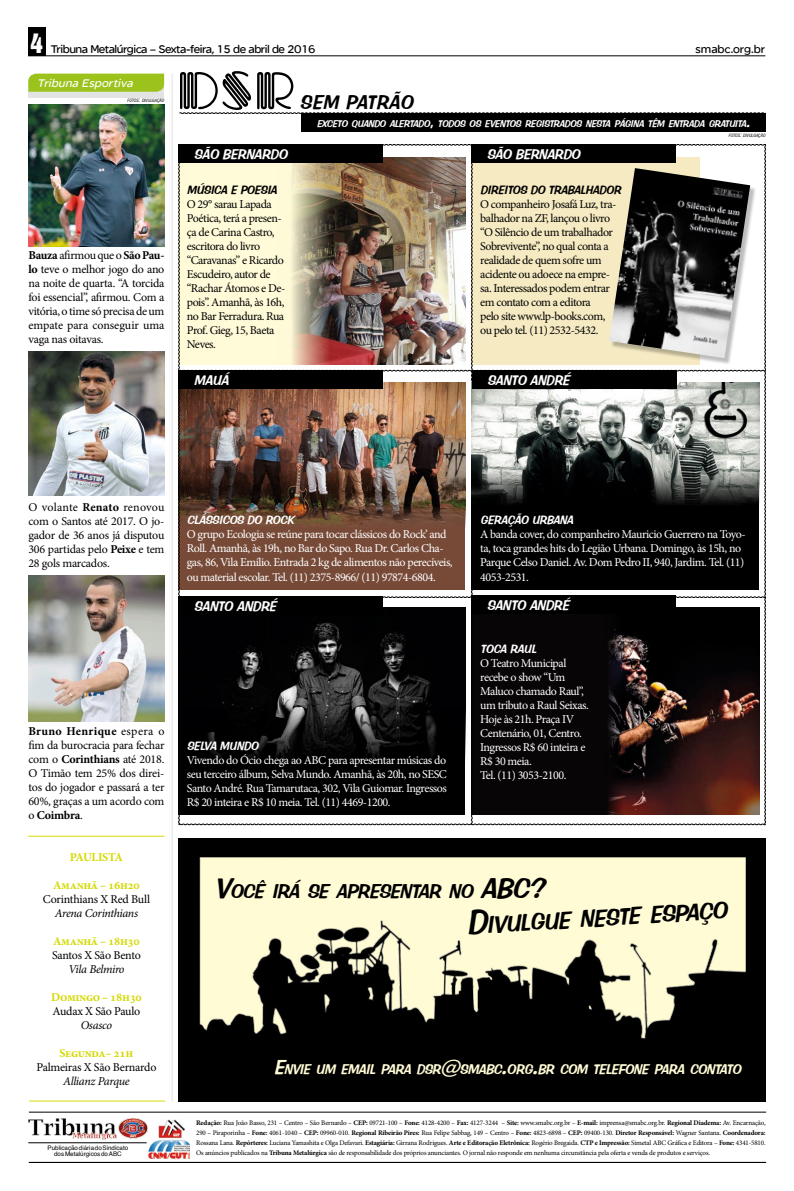
<style>
.page{position:relative;width:794px;height:1191px;background:#fff}
.page>*{position:absolute;margin:0;border:0;box-sizing:border-box;transform-origin:0 0}
.t1{font:55px "Piccadilly D";color:#000}
.t2{font:italic 23.8px "Impress BT";color:#000}
.t3{font:italic 19.9px "Impress BT";color:#000}
.t4{font:italic 19.8px "Impress BT";color:#000}
.t5{font:italic 14px "Impress BT";color:#fffbd5}
.t6{font:italic 14px "Impress BT";letter-spacing:.07em;color:#fff}
.t7{font:italic 14px "Impress BT";color:#fff}
.t8{font:12px/14px "Minion Pro";letter-spacing:-.04em;color:#000;text-align:justify}
.t9{font:12px/14px "Minion Pro";letter-spacing:-.04em;color:#fff}
.t10{font:700 12px "Minion Pro";letter-spacing:-.03em;color:#d5d900}
.t11{font:12px "Minion Pro";letter-spacing:-.02em;color:#000}
.t12{font:12px "SE Optimist Semi";letter-spacing:-.04em;color:#000}
.t13{font:italic 12px "Minion Pro";letter-spacing:-.03em;color:#000}
.t14{font:italic 12px "Impress BT";letter-spacing:.05em;color:#fff}
.t15{font:italic 12px "Impress BT";letter-spacing:.075em;color:#000}
.t16{font:12px "Minion Pro";letter-spacing:-.015em;color:#000}
.t17{font:italic 12px "SE Optimist Semi";color:#fff}
.t18{font:12px "SE Optimist Semi";color:#000}
.t19{font:italic 9.8px "Impress BT";color:#fff}
.t20{font:7px/10px "Minion Pro";letter-spacing:-.02em;color:#000;text-align:justify}
.t21{font:6.2px/6.2px "Helvetica";color:#000;text-align:center}
.t22{font:italic condensed 4.4px "Swiss 721 BT";color:#000}
.s1{font-family:"Helvetica Inserat";font-size:25px;color:#fff}
.s2{font-size:6.2px}
.s3{font-size:14px}
.s4{font-weight:700}
.s5{font-size:28.4px}
.s6{font-size:34px}
.s7{font-size:20px}
</style>
<div class="page">
<img style="left:28px;top:1118px;width:120px;height:22px">
<hr style="left:29px;top:1112px;width:737px;height:1px;background:#000">
<img style="left:149px;top:1139px;width:41px;height:19px">
<img style="left:158px;top:1126px;width:1px;height:12px">
<img style="left:159px;top:1119px;width:25px;height:19px">
<hr style="left:29px;top:1162px;width:737px;height:1px;background:#000">
<hr style="left:28px;top:1142px;width:119px;height:1px;background:#000">
<div style="left:28px;top:27px;width:17px;height:29px;background:#000"></div>
<hr style="left:28px;top:55px;width:737px;height:1px;background:#000">
<div style="left:28px;top:79px;width:136px;height:18px;background:#e3e3e3"></div>
<svg style="left:28px;top:74px;width:136px;height:18px"></svg>
<img style="left:28px;top:104px;width:136px;height:142px">
<img style="left:28px;top:351px;width:136px;height:145px">
<img style="left:28px;top:576px;width:136px;height:145px">
<hr style="left:28px;top:835px;width:136px;height:1px;background:#d5d900">
<hr style="left:29px;top:1100px;width:136px;height:1px;background:#d5d900">
<hr style="left:172px;top:74px;width:1px;height:1027px;background:#e3e3e3">
<div style="left:301px;top:113px;width:464px;height:18px;background:#000"></div>
<svg style="left:179px;top:112px;width:587px;height:2px"></svg>
<img style="left:179px;top:838px;width:586px;height:263px">
<img style="left:178px;top:144px;width:588px;height:681px">
<img style="left:472px;top:383px;width:287px;height:144px">
<div style="left:472px;top:370px;width:204px;height:18px;background:#000"></div>
<p class="t12" style="left:30px;top:42px;width:287px"><span class="s1">4</span> Tribuna Metalúrgica – Sexta-feira, 15 de abril de 2016</p>
<p class="t18" style="left:695px;top:42px;width:71px">smabc.org.br</p>
<p class="t17" style="left:37px;top:77px;width:100px">Tribuna Esportiva</p>
<p class="t22" style="left:128px;top:98px;width:38px">FOTOS<span class="s2">:</span> DIVULGAÇÃO</p>
<h1 class="t1" style="left:177px;top:62px;width:118px">DSR</h1>
<h3 class="t4" style="left:300px;top:90px;width:112px">SE M PATRÃO</h3>
<p class="t19" style="left:317px;top:118px;width:54px">EXCETO QUANDO</p>
<p class="t19" style="left:389px;top:118px;width:60px">ALERTADO <span class="s3">,</span>TODOS</p>
<p class="t19" style="left:469px;top:118px;width:92px">OS EVENTOS REGISTRADOS</p>
<p class="t19" style="left:585px;top:118px;width:104px">NESTA PÁGINA TÊM ENTRADA</p>
<p class="t19" style="left:708px;top:118px;width:47px">GRATUITA<span class="s3">.</span></p>
<p class="t8" style="left:28px;top:248px;width:137px"><span class="s4">Bauza</span> afirmou que o <span class="s4">São Pau&shy;lo</span> teve o melhor jogo do ano na noite de quarta. “A torcida foi essencial”, afirmou. Com a vitória, o time só precisa de um empate para conseguir uma vaga nas oitavas.</p>
<p class="t7" style="left:194px;top:145px;width:99px">SÃO BERNARDO</p>
<p class="t15" style="left:187px;top:183px;width:62px">MÚSICAE POES</p>
<p class="t15" style="left:267px;top:183px;width:15px">IA</p>
<p class="t8" style="left:187px;top:197px;width:100px;text-align:left">O 29° sarau Lapada<br>Poética, terá a presen&shy;ça de Carina Castro, escritora do livro “Caravanas” e Ricardo<br>Escudeiro, autor de “Rachar Átomos e De&shy;pois”. Amanhã, às 16h, no Bar Ferradura. Rua<br>Prof. Gieg, 15, Baeta<br>Neves.</p>
<p class="t6" style="left:194px;top:371px;width:40px">MAUÁ</p>
<p class="t7" style="left:487px;top:145px;width:99px">SÃO BERNARDO</p>
<p class="t15" style="left:480px;top:183px;width:146px">D IREITOS DO TRABALHADOR</p>
<p class="t8" style="left:480px;top:197px;width:138px;text-align:left">O companheiro Josafá Luz, tra&shy;balhador na ZF, lançou o livro “O Silêncio de um trabalhador<br>Sobrevivente”, no qual conta a realidade de quem sofre um acidente ou adoece na empre&shy;sa. Interessados podem entrar em contato com a editora<br>pelo site www.lp-books.com, ou pelo tel. (11) 2532-5432.</p>
<p class="t6" style="left:487px;top:371px;width:88px">SANTO AN DRÉ</p>
<p class="t22" style="left:729px;top:132px;width:38px">FOTOS<span class="s2">:</span> DIVULGAÇÃO</p>
<p class="t8" style="left:28px;top:500px;width:137px">O volante <span class="s4">Renato</span> renovou com o Santos até 2017. O jo&shy;gador de 36 anos já disputou 306 partidas pelo <span class="s4">Peixe</span> e tem 28 gols marcados.</p>
<p class="t8" style="left:28px;top:724px;width:137px"><span class="s4">Bruno Henrique</span> espera o fim da burocracia para fechar com o <span class="s4">Corinthians</span> até 2018.<br>O Timão tem 25% dos direi&shy;tos do jogador e passará a ter 60%, graças a um acordo com o <span class="s4">Coimbra</span>.</p>
<p class="t10" style="left:70px;top:848px;width:54px">Paulista</p>
<p class="t10" style="left:53px;top:876px;width:88px">Amanhã – 16h20</p>
<p class="t16" style="left:43px;top:891px;width:109px">Corinthians X Red Bull</p>
<p class="t13" style="left:55px;top:905px;width:85px">Arena Corinthians</p>
<p class="t10" style="left:53px;top:932px;width:88px">Amanhã – 18h30</p>
<p class="t11" style="left:52px;top:947px;width:90px">Santos X São Bento</p>
<p class="t13" style="left:68px;top:961px;width:58px">Vila Belmiro</p>
<p class="t10" style="left:51px;top:988px;width:92px">Domingo – 18h30</p>
<p class="t11" style="left:53px;top:1003px;width:89px">Audax X São Paulo</p>
<p class="t13" style="left:81px;top:1017px;width:33px">Osasco</p>
<p class="t10" style="left:60px;top:1044px;width:75px">Segunda– 21h</p>
<p class="t11" style="left:36px;top:1059px;width:121px">Palmeiras X São Bernardo</p>
<p class="t13" style="left:63px;top:1073px;width:68px">Allianz Parque</p>
<p class="t21" style="left:48px;top:1144px;width:82px">Publicação diária do Sindicato dos Metalúrgicos do ABC</p>
<p class="t14" style="left:187px;top:513px;width:112px">CLÁSS ICOS DO ROCK</p>
<p class="t9" style="left:187px;top:527px;width:267px">O grupo Ecologia se reúne para tocar clássicos do Rock’ and Roll. Amanhã, às 19h, no Bar do Sapo. Rua Dr. Carlos Cha&shy;gas, 86, Vila Emílio. Entrada 2 kg de alimentos não perecíveis, ou material escolar. Tel. (11) 2375-8966/ (11) 97874-6804.</p>
<p class="t6" style="left:194px;top:598px;width:88px">SANTO AN DRÉ</p>
<p class="t14" style="left:187px;top:738px;width:71px">SELVAMUN DO</p>
<p class="t9" style="left:187px;top:753px;width:262px;text-align:justify">Vivendo do Ócio chega ao ABC para apresentar músicas do seu terceiro álbum, Selva Mundo. Amanhã, às 20h, no SESC Santo André. Rua Tamarutaca, 302, Vila Guiomar. Ingressos R$ 20 inteira e R$ 10 meia. Tel. (11) 4469-1200.</p>
<p class="t14" style="left:480px;top:513px;width:98px">GERAÇÃO U RBANA</p>
<p class="t9" style="left:480px;top:527px;width:267px">A banda cover, do companheiro Mauricio Guerrero na Toyo&shy;ta, toca grandes hits do Legião Urbana. Domingo, às 15h, no Parque Celso Daniel. Av. Dom Pedro II, 940, Jardim. Tel. (11)<br>4053-2531.</p>
<p class="t6" style="left:487px;top:596px;width:88px">SANTO AN DRÉ</p>
<p class="t14" style="left:480px;top:642px;width:52px">TOCARAUL</p>
<p class="t9" style="left:480px;top:656px;width:110px">O Teatro Municipal recebe o show “Um<br>Maluco chamado Raul”, um tributo a Raul Seixas.<br>Hoje às 21h. Praça IV<br>Centenário, 01, Centro.<br>Ingressos R$ 60 inteira e<br>R$ 30 meia.<br>Tel. (11) 3053-2100.</p>
<h3 class="t3" style="left:410px;top:879px;width:143px">TAR NO <span class="s5">ABC?</span></h3>
<h3 class="t3" style="left:214px;top:879px;width:155px"><span class="s5">V</span>OCÊ IRÁ SE APRESEN</h3>
<h2 class="t2" style="left:465px;top:912px;width:259px;rotate:-4deg"><span class="s6">D</span>IVULGUE NES TE ES PAÇO</h2>
<p class="t5" style="left:274px;top:1060px;width:124px"><span class="s7">E</span>NVIE UM EMAIL PARA</p>
<p class="t5" style="left:416px;top:1060px;width:218px">DSR<span class="s7">@</span>SMABC<span class="s7">.</span>ORG<span class="s7">.</span>BR COM TELEFONE</p>
<p class="t5" style="left:654px;top:1060px;width:17px">PARA</p>
<p class="t5" style="left:689px;top:1060px;width:54px">CONTATO</p>
<p class="t20" style="left:196px;top:1118px;width:571px"><span class="s4">Redação:</span> Rua João Basso, 231 – Centro – São Bernardo – <span class="s4">CEP:</span> 09721-100 – <span class="s4">Fone:</span> 4128-4200 – <span class="s4">Fax:</span> 4127-3244 – <span class="s4">Site:</span> www.smabc.org.br – <span class="s4">E-mail:</span> imprensa@smabc.org.br. <span class="s4">Regional Diadema:</span> Av. Encarnação, 290 – Piraporinha – <span class="s4">Fone:</span> 4061-1040 – <span class="s4">CEP:</span> 09960-010. <span class="s4">Regional Ribeirão Pires:</span> Rua Felipe Sabbag, 149 – Centro – <span class="s4">Fone:</span> 4823-6898 – <span class="s4">CEP:</span> 09400-130. <span class="s4">Diretor Responsável:</span> Wagner Santana. <span class="s4">Coordenadora:<br></span>Rossana Lana. <span class="s4">Repórteres:</span> Luciana Yamashita e Olga Defavari. <span class="s4">Estagiária:</span> Girrana Rodrigues. <span class="s4">Arte e Editoração Eletrônica:</span> Rogério Bregaida. <span class="s4">CTP e Impressão:</span> Simetal ABC Gráfica e Editora – <span class="s4">Fone:</span> 4341-5810.<br>Os anúncios publicados na <span class="s4">Tribuna Metalúrgica</span> são de responsabilidade dos próprios anunciantes. O jornal não responde em nenhuma circunstância pela oferta e venda de produtos e serviços.</p>
</div>
